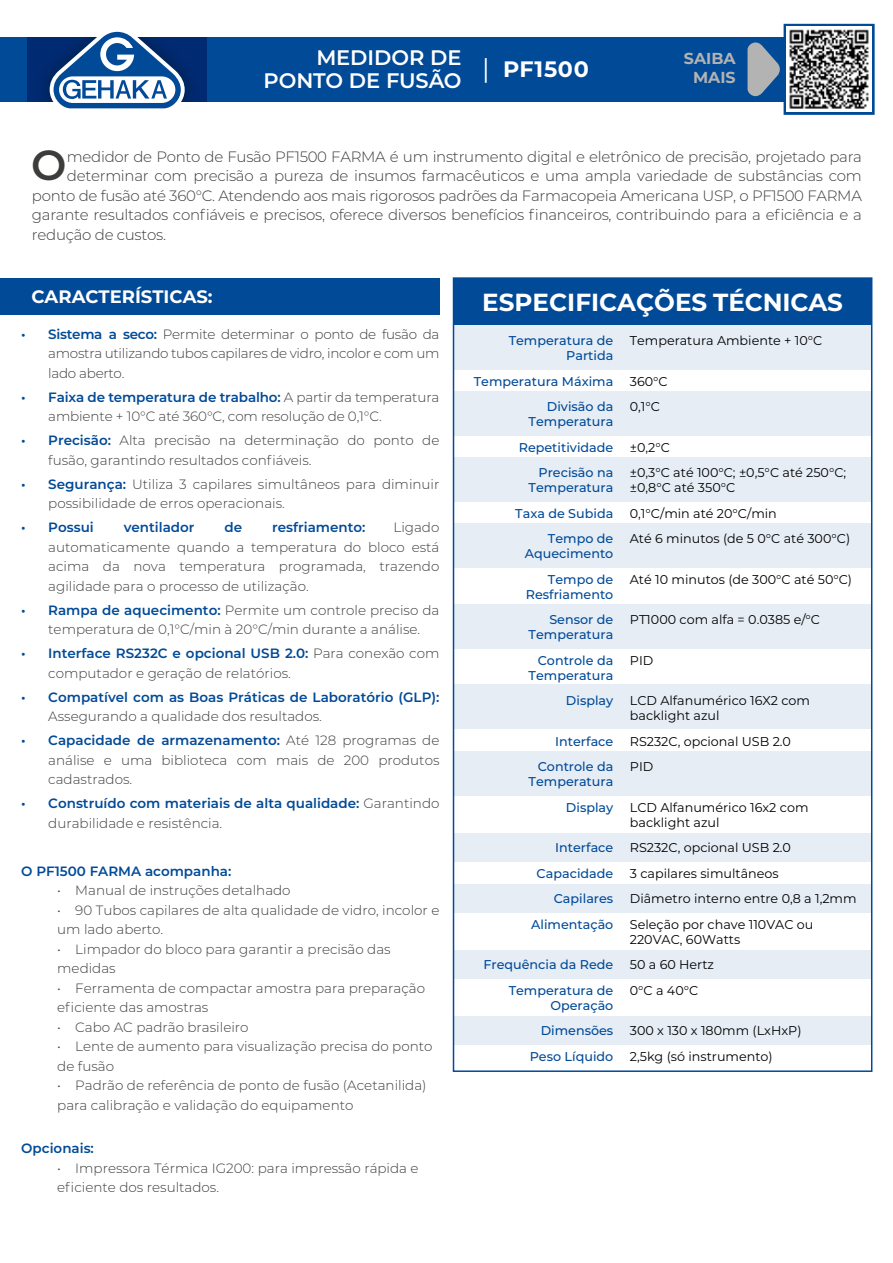
<style>
.page{position:relative;width:893px;height:1263px;background:#fff}
.page>*{position:absolute;margin:0;border:0;box-sizing:border-box;transform-origin:0 0}
.t1{font:600 42px "Montserrat";color:#3c3c3b}
.t2{font:700 24.75px "Montserrat";color:#fff}
.t3{font:700 22.35px "Montserrat";letter-spacing:.03em;color:#fff}
.t4{font:600 21px/23.2px "Montserrat";letter-spacing:-.005em;color:#fff;text-align:right}
.t5{font:700 18px "Montserrat";color:#fff}
.t6{font:700 15.9px/19px "Montserrat";color:#b3b3b3;text-align:center}
.t7{font:300 15px "Montserrat";letter-spacing:-.02em;color:#3c3c3b}
.t8{font:300 13.5px/19.5px "Montserrat";color:#3c3c3b}
.t9{font:600 13.5px/19.5px "Montserrat";color:#004a98}
.t10{font:12.75px/25.5px "Montserrat";color:#000}
.t11{font:500 12.75px/25.5px "Montserrat";color:#004a98;text-align:right}
.s1{font-family:"Open Sans";font-weight:400;font-size:24.75px}
.s2{font-weight:600;color:#004a98}
.s3{font-weight:300;color:#3c3c3b}
</style>
<div class="page">
<div style="left:0;top:37px;width:866px;height:65px;background:#004a98"></div>
<img style="left:27px;top:37px;width:180px;height:65px">
<svg style="left:50px;top:31px;width:135px;height:78px"></svg>
<svg style="left:747px;top:24px;width:128px;height:91px"></svg>
<img style="left:787px;top:27px;width:85px;height:85px">
<div style="left:0;top:278px;width:439px;height:36px;background:#004a98"></div>
<div style="left:453px;top:278px;width:419px;height:47px;background:#004a98"></div>
<div style="left:453px;top:325px;width:419px;height:44px;background:#e6edf5"></div>
<div style="left:453px;top:391px;width:419px;height:44px;background:#e6edf5"></div>
<div style="left:453px;top:457px;width:419px;height:44px;background:#e6edf5"></div>
<div style="left:453px;top:524px;width:419px;height:44px;background:#e6edf5"></div>
<div style="left:453px;top:604px;width:419px;height:44px;background:#e6edf5"></div>
<div style="left:453px;top:685px;width:419px;height:44px;background:#e6edf5"></div>
<div style="left:453px;top:751px;width:419px;height:44px;background:#e6edf5"></div>
<div style="left:453px;top:833px;width:419px;height:29px;background:#e6edf5"></div>
<div style="left:453px;top:884px;width:419px;height:29px;background:#e6edf5"></div>
<div style="left:453px;top:951px;width:419px;height:28px;background:#e6edf5"></div>
<div style="left:453px;top:1016px;width:419px;height:28px;background:#e6edf5"></div>
<div style="left:453px;top:277px;width:419px;height:795px;border:2px solid #004a98"></div>
<h3 class="t4" style="left:264px;top:45px;width:199px">MEDIDOR DE<br>PONTO DE FUSÃO</h3>
<h3 class="t3" style="left:479px;top:53px;width:111px"><span class="s1">|</span> PF1500</h3>
<p class="t6" style="left:684px;top:48px;width:53px">SAIBA<br>MAIS</p>
<h1 class="t1" style="left:31px;top:135px;width:37px">O</h1>
<p class="t7" style="left:67px;top:146px;width:797px">medidor de Ponto de Fusão PF1500 FARMA é um instrumento digital e eletrônico de precisão, projetado para</p>
<p class="t7" style="left:67px;top:166px;width:796px">determinar com precisão a pureza de insumos farmacêuticos e uma ampla variedade de substâncias com</p>
<p class="t7" style="left:32px;top:185px;width:831px">ponto de fusão até 360°C. Atendendo aos mais rigorosos padrões da Farmacopeia Americana USP, o PF1500 FARMA</p>
<p class="t7" style="left:32px;top:205px;width:831px">garante resultados confiáveis e precisos, oferece diversos benefícios financeiros, contribuindo para a eficiência e a</p>
<p class="t7" style="left:32px;top:224px;width:136px">redução de custos.</p>
<h3 class="t5" style="left:31px;top:283px;width:183px">CARACTERÍSTICAS:</h3>
<p class="t8" style="left:48px;top:324px;width:393px;text-align:justify;text-indent:-27px"><span class="s2">• Sistema a seco:</span> Permite determinar o ponto de fusão da amostra utilizando tubos capilares de vidro, incolor e com um lado aberto.</p>
<p class="t8" style="left:48px;top:387px;width:393px;text-indent:-27px"><span class="s2">• Faixa de temperatura de trabalho:</span> A partir da temperatura ambiente + 10°C até 360°C, com resolução de 0,1°C.</p>
<p class="t8" style="left:48px;top:430px;width:393px;text-indent:-27px"><span class="s2">• Precisão:</span> Alta precisão na determinação do ponto de fusão, garantindo resultados confiáveis.</p>
<p class="t8" style="left:48px;top:474px;width:393px;text-indent:-27px"><span class="s2">• Segurança:</span> Utiliza 3 capilares simultâneos para diminuir possibilidade de erros operacionais.</p>
<p class="t9" style="left:21px;top:517px;width:74px">• Possui</p>
<p class="t9" style="left:124px;top:517px;width:72px">ventilador</p>
<p class="t9" style="left:225px;top:517px;width:19px">de</p>
<p class="t9" style="left:272px;top:517px;width:95px">resfriamento:</p>
<p class="t8" style="left:48px;top:517px;width:393px;text-align:justify;text-indent:345px">Ligado automaticamente quando a temperatura do bloco está acima da nova temperatura programada, trazendo agilidade para o processo de utilização.</p>
<p class="t8" style="left:21px;top:600px;width:420px;text-align:center"><span class="s2">• Rampa de aquecimento:</span> Permite um controle preciso da temperatura de 0,1°C/min à 20°C/min durante a análise.</p>
<p class="t8" style="left:48px;top:643px;width:393px;text-indent:-27px"><span class="s2">• Interface RS232C e opcional USB 2.0:</span> Para conexão com computador e geração de relatórios.</p>
<p class="t9" style="left:21px;top:686px;width:420px">• Compatível com as Boas Práticas de Laboratório (GLP):</p>
<p class="t8" style="left:48px;top:706px;width:275px">Assegurando a qualidade dos resultados.</p>
<p class="t8" style="left:48px;top:730px;width:393px;text-align:justify;text-indent:-27px"><span class="s2">• Capacidade de armazenamento:</span> Até 128 programas de análise e uma biblioteca com mais de 200 produtos cadastrados.</p>
<p class="t9" style="left:48px;top:793px;width:393px;text-indent:-27px">• Construído com materiais de alta qualidade: <span class="s3">Garantindo durabilidade e resistência.</span></p>
<p class="t9" style="left:21px;top:860px;width:212px">O PF1500 FARMA acompanha:</p>
<p class="t8" style="left:57px;top:880px;width:235px">• Manual de instruções detalhado</p>
<p class="t8" style="left:57px;top:900px;width:384px">• 90 Tubos capilares de alta qualidade de vidro, incolor e um lado aberto.</p>
<p class="t8" style="left:57px;top:939px;width:335px">• Limpador do bloco para garantir a precisão das medidas</p>
<p class="t8" style="left:57px;top:978px;width:369px">• Ferramenta de compactar amostra para preparação eficiente das amostras</p>
<p class="t8" style="left:57px;top:1017px;width:193px">• Cabo AC padrão brasileiro</p>
<p class="t8" style="left:57px;top:1036px;width:377px">• Lente de aumento para visualização precisa do ponto de fusão</p>
<p class="t8" style="left:57px;top:1075px;width:371px">• Padrão de referência de ponto de fusão (Acetanilida) para calibração e validação do equipamento</p>
<p class="t9" style="left:21px;top:1138px;width:74px">Opcionais:</p>
<p class="t8" style="left:57px;top:1158px;width:363px">• Impressora Térmica IG200: para impressão rápida e eficiente dos resultados.</p>
<h2 class="t2" style="left:482px;top:284px;width:362px">ESPECIFICAÇÕES TÉCNICAS</h2>
<p class="t11" style="left:509px;top:333px;width:106px;line-height:15px">Temperatura de<br>Partida</p>
<p class="t11" style="left:474px;top:368px;width:141px">Temperatura Máxima<br>Divisão da</p>
<p class="t11" style="left:519px;top:408px;width:96px">Temperatura<br>Repetitividade<br>Precisão na</p>
<p class="t11" style="left:515px;top:474px;width:100px">Temperatura<br>Taxa de Subida<br>Tempo de</p>
<p class="t11" style="left:525px;top:540px;width:90px">Aquecimento<br>Tempo de</p>
<p class="t11" style="left:526px;top:581px;width:89px">Resfriamento<br>Sensor de</p>
<p class="t11" style="left:529px;top:621px;width:86px">Temperatura<br>Controle da</p>
<p class="t11" style="left:529px;top:662px;width:86px">Temperatura<br>Display</p>
<p class="t11" style="left:538px;top:728px;width:77px">Interface<br>Controle da</p>
<p class="t11" style="left:529px;top:768px;width:86px">Temperatura<br>Display</p>
<p class="t11" style="left:531px;top:834px;width:84px">Interface<br>Capacidade<br>Capilares<br>Alimentação</p>
<p class="t11" style="left:483px;top:951px;width:131px">Frequência da Rede<br>Temperatura de</p>
<p class="t11" style="left:530px;top:992px;width:85px">Operação<br>Dimensões<br>Peso Líquido</p>
<p class="t10" style="left:630px;top:327px;width:194px">Temperatura Ambiente + 10°C</p>
<p class="t10" style="left:630px;top:368px;width:39px">360°C<br>0,1°C</p>
<p class="t10" style="left:630px;top:434px;width:218px">±0,2°C<br>±0,3°C até 100°C; ±0,5°C até 250°C;</p>
<p class="t10" style="left:630px;top:474px;width:222px">±0,8°C até 350°C<br>0,1°C/min até 20°C/min<br>Até 6 minutos (de 5 0°C até 300°C)</p>
<p class="t10" style="left:630px;top:566px;width:224px">Até 10 minutos (de 300°C até 50°C)</p>
<p class="t10" style="left:630px;top:606px;width:192px">PT1000 com alfa = 0.0385 e/°C</p>
<p class="t10" style="left:630px;top:647px;width:25px">PID</p>
<p class="t10" style="left:630px;top:693px;width:182px;line-height:15px">LCD Alfanumérico 16X2 com backlight azul</p>
<p class="t10" style="left:630px;top:728px;width:163px">RS232C, opcional USB 2.0<br>PID</p>
<p class="t10" style="left:630px;top:799px;width:180px;line-height:15px">LCD Alfanumérico 16x2 com backlight azul</p>
<p class="t10" style="left:630px;top:835px;width:228px">RS232C, opcional USB 2.0<br>3 capilares simultâneos<br>Diâmetro interno entre 0,8 a 1,2mm<br>Seleção por chave 110VAC ou</p>
<p class="t10" style="left:630px;top:926px;width:112px">220VAC, 60Watts<br>50 a 60 Hertz<br>0°C a 40°C</p>
<p class="t10" style="left:630px;top:1018px;width:173px">300 x 130 x 180mm (LxHxP)<br>2,5kg (só instrumento)</p>
</div>
